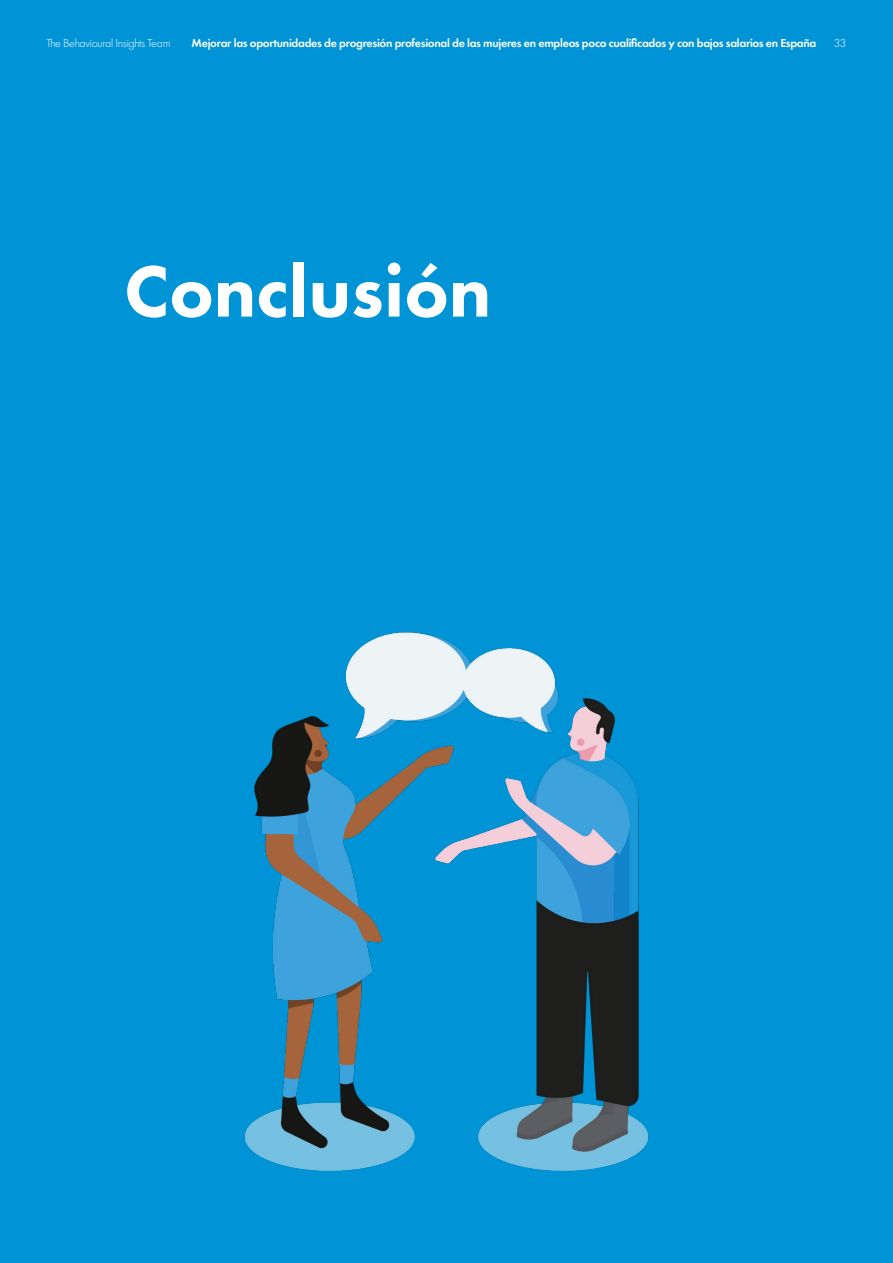
<style>
.page{position:relative;width:893px;height:1263px;background:#0094d6}
.page>*{position:absolute;margin:0;border:0;box-sizing:border-box;transform-origin:0 0}
.t1{font:800 75px "Futura PT";color:#fff}
.t2{font:600 12px "Futura PT";letter-spacing:-.025em;color:#fff}
.t3{font:300 12px "Futura PT";letter-spacing:-.025em;color:#fff}
</style>
<div class="page">
<img style="left:244px;top:632px;width:405px;height:539px">
<p class="t3" style="left:47px;top:36px;width:125px">The Behavioural Insights Team</p>
<p class="t2" style="left:192px;top:35px;width:626px">Mejorar las oportunidades de progresión profesional de las mujeres en empleos poco cualificados y con bajos salarios en España</p>
<p class="t3" style="left:834px;top:36px;width:14px">33</p>
<h1 class="t1" style="left:124px;top:245px;width:369px">Conclusión</h1>
</div>
